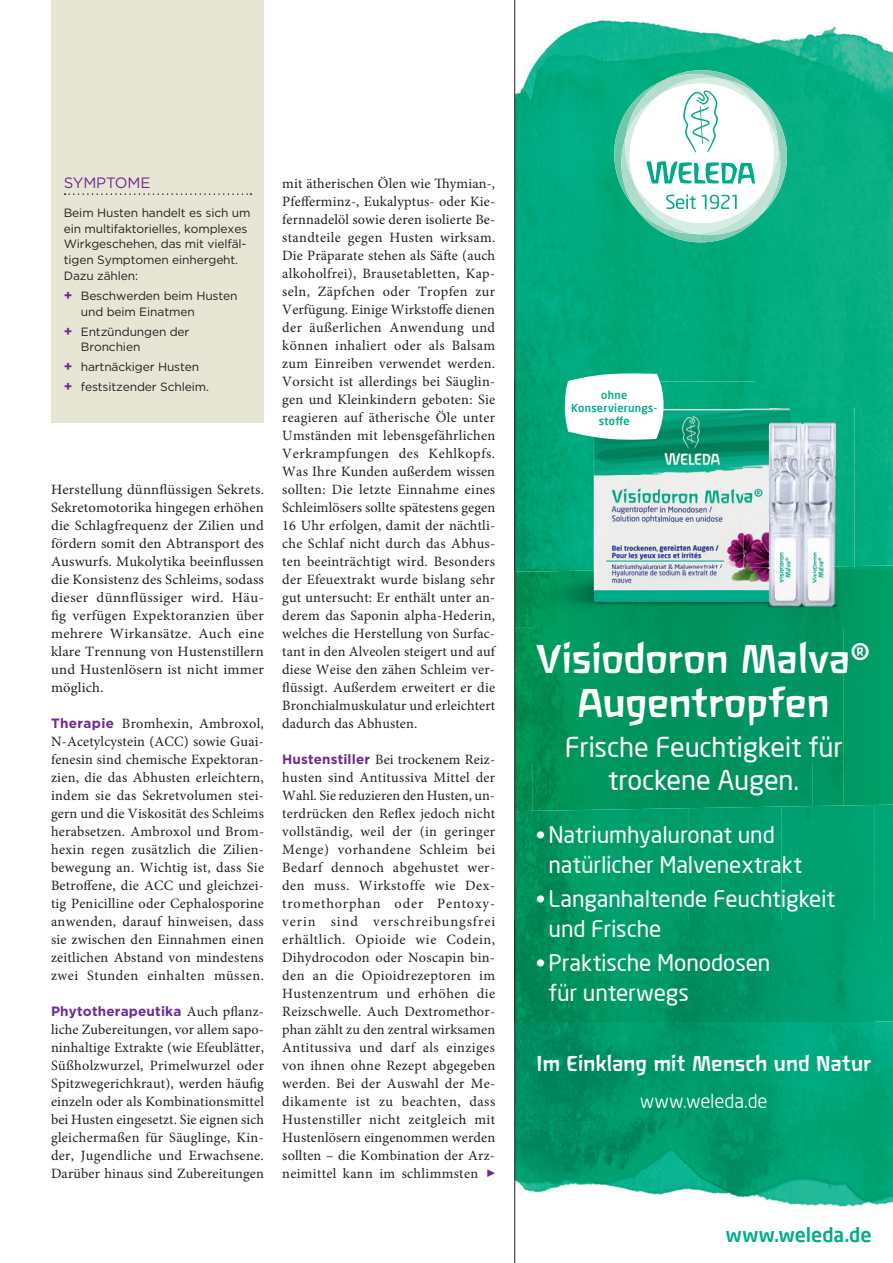
<style>
.page{position:relative;width:893px;height:1263px;background:#fff}
.page>*{position:absolute;margin:0;border:0;box-sizing:border-box;transform-origin:0 0}
.t1{font:36.75px/44.1px "New Weleda";letter-spacing:-.01em;color:#fff;text-align:center}
.t2{font:500 27px/32.4px "Neo Sans Weleda";letter-spacing:-.005em;color:#fff;text-align:center}
.t3{font:500 22.5px/30px "Neo Sans Weleda";letter-spacing:-.005em;color:#fff}
.t4{font:19.5px "New Weleda Std";letter-spacing:-.01em;color:#fff}
.t5{font:700 19.5px "Neo Sans Weleda";color:#00ab89}
.t6{font:19.5px "Neo Sans Weleda";letter-spacing:-.005em;color:#fff}
.t7{font:15px "Gotham";letter-spacing:-.01em;color:#6e2c91}
.t8{font:14.25px/18px "Minion Pro";letter-spacing:.015em;color:#231f20;text-align:justify}
.t9{font:700 13.5px "Gotham";letter-spacing:.015em;color:#6e2c91}
.t10{font:12px/15.8px "Gotham";letter-spacing:-.01em;color:#231f20}
.t11{font:700 10.8px/13.4px "Neo Sans Weleda";letter-spacing:.025em;color:#00ab89;text-align:center}
.s1{font-weight:700;font-size:13.5px;color:#6e2c91}
.s2{font-family:"Gotham";font-weight:700;font-size:13.5px;color:#6e2c91}
.s3{font-family:"Minion Pro";font-weight:400;font-size:14.25px;color:#231f20}
.s4{font-weight:400}
</style>
<div class="page">
<img style="left:515px;top:0;width:378px;height:1247px">
<img style="left:778px;top:96px;width:9px;height:119px">
<img style="left:664px;top:70px;width:95px;height:4px">
<img style="left:614px;top:80px;width:9px;height:128px">
<img style="left:761px;top:144px;width:19px;height:91px">
<img style="left:777px;top:113px;width:1px;height:74px">
<img style="left:635px;top:234px;width:126px;height:8px">
<img style="left:621px;top:137px;width:13px;height:97px">
<svg style="left:623px;top:74px;width:154px;height:159px"></svg>
<img style="left:515px;top:811px;width:80px;height:110px">
<div style="left:595px;top:811px;width:93px;height:110px;background:#009e6a"></div>
<img style="left:688px;top:805px;width:187px;height:116px">
<div style="left:875px;top:805px;width:18px;height:216px;background:#00a777"></div>
<img style="left:515px;top:921px;width:360px;height:100px">
<img style="left:855px;top:565px;width:38px;height:4px">
<img style="left:515px;top:628px;width:298px;height:183px">
<div style="left:844px;top:569px;width:49px;height:236px;background:#009c65"></div>
<div style="left:812px;top:628px;width:32px;height:178px;background:#009661"></div>
<img style="left:515px;top:381px;width:143px;height:188px">
<img style="left:658px;top:381px;width:97px;height:141px">
<div style="left:755px;top:381px;width:98px;height:27px;background:#02ae7f"></div>
<img style="left:658px;top:522px;width:86px;height:47px">
<img style="left:681px;top:568px;width:63px;height:1px">
<img style="left:515px;top:569px;width:240px;height:59px">
<img style="left:755px;top:621px;width:98px;height:7px">
<img style="left:853px;top:408px;width:2px;height:158px">
<img style="left:853px;top:569px;width:2px;height:52px">
<img style="left:744px;top:408px;width:109px;height:158px">
<img style="left:744px;top:566px;width:109px;height:55px">
<svg style="left:564px;top:373px;width:100px;height:68px"></svg>
<div style="left:51px;top:0;width:213px;height:422px;background:#e7e5d4"></div>
<svg style="left:65px;top:193px;width:186px;height:2px"></svg>
<hr style="left:514px;top:0;width:1px;height:1263px;background:#231f20">
<p class="t7" style="left:64px;top:173px;width:88px">SYMPTOME</p>
<p class="t10" style="left:64px;top:204px;width:188px">Beim Husten handelt es sich um ein multifaktorielles, komplexes<br>Wirkgeschehen, das mit vielfäl&shy;tigen Symptomen einhergeht.<br>Dazu zählen:</p>
<p class="t10" style="left:81px;top:287px;width:158px;text-indent:-17px"><span class="s1">+</span> Beschwerden beim Husten und beim Einatmen</p>
<p class="t10" style="left:81px;top:323px;width:110px;text-indent:-17px"><span class="s1">+</span> Entzündungen der<br>Bronchien</p>
<p class="t10" style="left:64px;top:357px;width:147px;line-height:20px"><span class="s1">+</span> hartnäckiger Husten <span class="s1">+</span> festsitzender Schleim.</p>
<p class="t8" style="left:51px;top:481px;width:215px">Herstellung dünnflüssigen Sekrets.<br>Sekretomotorika hingegen erhöhen die Schlagfrequenz der Zilien und fördern somit den Abtransport des Auswurfs. Mukolytika beeinflussen die Konsistenz des Schleims, sodass dieser dünnflüssiger wird. Häu&shy;fig verfügen Expektoranzien über mehrere Wirkansätze. Auch eine klare Trennung von Hustenstillern und Hustenlösern ist nicht immer möglich.</p>
<p class="t8" style="left:51px;top:715px;width:215px"><span class="s2">Therapie</span> Bromhexin, Ambroxol, N-Acetylcystein (ACC) sowie Guai&shy;fenesin sind chemische Expektoran&shy;zien, die das Abhusten erleichtern, indem sie das Sekretvolumen stei&shy;gern und die Viskosität des Schleims herabsetzen. Ambroxol und Brom&shy;hexin regen zusätzlich die Zilien&shy;bewegung an. Wichtig ist, dass Sie Betroffene, die ACC und gleichzei&shy;tig Penicilline oder Cephalosporine anwenden, darauf hinweisen, dass sie zwischen den Einnahmen einen zeitlichen Abstand von mindestens zwei Stunden einhalten müssen.</p>
<p class="t9" style="left:51px;top:1002px;width:214px">Phytotherapeutika <span class="s3">Auch pflanz-</span></p>
<p class="t8" style="left:51px;top:1021px;width:215px">liche Zubereitungen, vor allem sapo&shy;ninhaltige Extrakte (wie Efeublätter, Süßholzwurzel, Primelwurzel oder Spitzwegerichkraut), werden häufig einzeln oder als Kombinationsmittel bei Husten eingesetzt. Sie eignen sich gleichermaßen für Säuglinge, Kin&shy;der, Jugendliche und Erwachsene.<br>Darüber hinaus sind Zubereitungen</p>
<p class="t8" style="left:282px;top:175px;width:215px">mit ätherischen Ölen wie Thymian-, Pfefferminz-, Eukalyptus- oder Kie&shy;fernnadelöl sowie deren isolierte Be&shy;standteile gegen Husten wirksam.<br>Die Präparate stehen als Säfte (auch alkoholfrei), Brausetabletten, Kap&shy;seln, Zäpfchen oder Tropfen zur Verfügung. Einige Wirkstoffe dienen der äußerlichen Anwendung und können inhaliert oder als Balsam zum Einreiben verwendet werden.<br>Vorsicht ist allerdings bei Säuglin&shy;gen und Kleinkindern geboten: Sie reagieren auf ätherische Öle unter Umständen mit lebensgefährlichen Verkrampfungen des Kehlkopfs.<br>Was Ihre Kunden außerdem wissen sollten: Die letzte Einnahme eines Schleimlösers sollte spätestens gegen 16 Uhr erfolgen, damit der nächtli&shy;che Schlaf nicht durch das Abhus&shy;ten beeinträchtigt wird. Besonders der Efeuextrakt wurde bislang sehr gut untersucht: Er enthält unter an&shy;derem das Saponin alpha-Hederin, welches die Herstellung von Surfac&shy;tant in den Alveolen steigert und auf diese Weise den zähen Schleim ver&shy;flüssigt. Außerdem erweitert er die Bronchialmuskulatur und erleichtert dadurch das Abhusten.</p>
<p class="t8" style="left:282px;top:751px;width:215px"><span class="s2">Hustenstiller</span> Bei trockenem Reiz&shy;husten sind Antitussiva Mittel der Wahl. Sie reduzieren den Husten, un&shy;terdrücken den Reflex jedoch nicht vollständig, weil der (in geringer Menge) vorhandene Schleim bei Bedarf dennoch abgehustet wer&shy;den muss. Wirkstoffe wie Dex&shy;tromethorphan oder Pentoxy&shy;verin sind verschreibungsfrei erhältlich. Opioide wie Codein, Dihydrocodon oder Noscapin bin&shy;den an die Opioidrezeptoren im Hustenzentrum und erhöhen die Reizschwelle. Auch Dextromethor&shy;phan zählt zu den zentral wirksamen Antitussiva und darf als einziges von ihnen ohne Rezept abgegeben werden. Bei der Auswahl der Me&shy;dikamente ist zu beachten, dass Hustenstiller nicht zeitgleich mit Hustenlösern eingenommen werden sollten – die Kombination der Arz&shy;neimittel kann im schlimmsten</p>
<p class="t11" style="left:571px;top:388px;width:87px">ohne<br>Konservierungs&shy;stoffe</p>
<h1 class="t1" style="left:536px;top:637px;width:336px">Visiodoron Malva®<br>Augentropfen</h1>
<h2 class="t2" style="left:565px;top:731px;width:280px">Frische Feuchtigkeit für trockene Augen.</h2>
<h3 class="t3" style="left:549px;top:819px;width:255px;text-indent:-13px"><span class="s4">•</span>Natriumhyaluronat und natürlicher Malvenextrakt</h3>
<h3 class="t3" style="left:549px;top:883px;width:288px;text-indent:-13px"><span class="s4">•</span> Langanhaltende Feuchtigkeit und Frische</h3>
<h3 class="t3" style="left:549px;top:948px;width:223px;text-indent:-13px"><span class="s4">•</span>Praktische Monodosen für unterwegs</h3>
<h3 class="t4" style="left:536px;top:1055px;width:337px">Im Einklang mit Mensch und Natur</h3>
<h3 class="t6" style="left:640px;top:1089px;width:129px">www.weleda.de</h3>
<h3 class="t5" style="left:726px;top:1222px;width:147px">www.weleda.de</h3>
</div>
